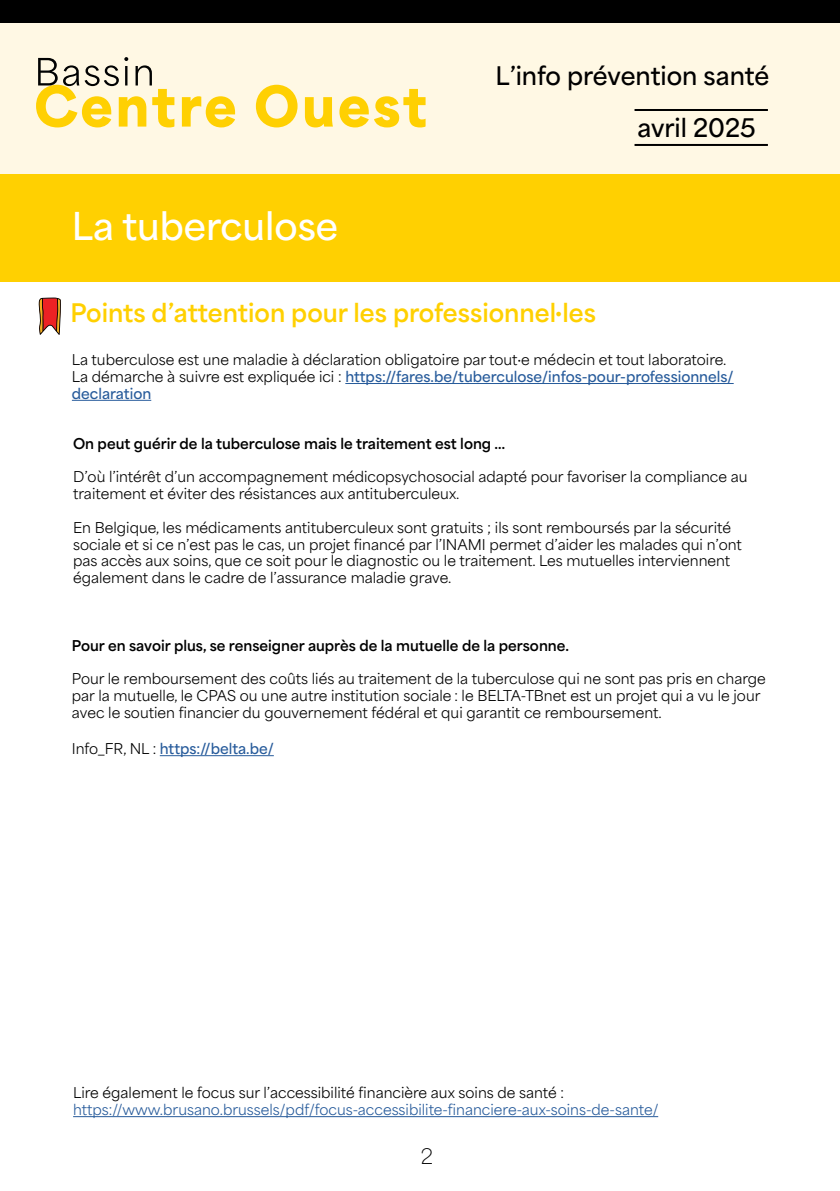
<style>
.page{position:relative;width:840px;height:1191px;background:#fff}
.page>*{position:absolute;margin:0;border:0;box-sizing:border-box;transform-origin:0 0}
.t1{font:600 36px "Area Normal";color:#fff}
.t2{font:700 24px "Area Normal";color:#ffd001}
.t3{font:600 24px/52.2px "Area Normal";color:#000}
.t4{font:100 20px "Area Normal";color:#000}
.t5{font:14px/16.8px "Area Normal";color:#000}
.t6{font:700 14px "Area Normal";color:#000}
.t7{font:14px "Area Normal";color:#275b9b}
.t8{font:600 14px "Area Normal";color:#275b9b}
.s1{font-weight:600;color:#275b9b}
.s2{font-weight:400;color:#000}
</style>
<div class="page">
<hr style="left:838px;top:6px;width:1px;height:79px;background:#fff8e4">
<hr style="left:838px;top:85px;width:1px;height:36px;background:#ffd001">
<div style="left:0;top:20px;width:838px;height:155px;background:#fff8e4"></div>
<div style="left:0;top:0;width:839px;height:23px;background:#000"></div>
<svg style="left:36px;top:57px;width:389px;height:70px"></svg>
<hr style="left:634px;top:109px;width:133px;height:2px;background:#000">
<hr style="left:634px;top:144px;width:133px;height:2px;background:#000">
<div style="left:0;top:175px;width:839px;height:107px;background:#ffd001"></div>
<svg style="left:39px;top:297px;width:22px;height:38px"></svg>
<hr style="left:345px;top:383px;width:388px;height:1px;background:#275b9b">
<hr style="left:72px;top:400px;width:79px;height:1px;background:#275b9b">
<hr style="left:73px;top:1116px;width:584px;height:1px;background:#275b9b">
<hr style="left:160px;top:755px;width:114px;height:1px;background:#275b9b">
<h1 class="t1" style="left:72px;top:194px;width:268px">La tuberculose</h1>
<h2 class="t3" style="left:637px;top:47px;width:133px;text-indent:-142px">L’info prévention santé avril 2025</h2>
<h2 class="t2" style="left:70px;top:291px;width:527px">Points d’attention pour les professionnel·les</h2>
<p class="t5" style="left:72px;top:349px;width:663px">La tuberculose est une maladie à déclaration obligatoire par tout·e médecin et tout laboratoire.<br>La démarche à suivre est expliquée ici : <span class="s1">https://fares.be/tuberculose/infos-pour-professionnels/ declaration</span></p>
<p class="t6" style="left:73px;top:431px;width:433px">On peut guérir de la tuberculose mais le traitement est long …</p>
<p class="t5" style="left:73px;top:467px;width:675px">D’où l’intérêt d’un accompagnement médicopsychosocial adapté pour favoriser la compliance au traitement et éviter des résistances aux antituberculeux.</p>
<p class="t5" style="left:73px;top:517px;width:670px">En Belgique, les médicaments antituberculeux sont gratuits ; ils sont remboursés par la sécurité sociale et si ce n’est pas le cas, un projet financé par l’INAMI permet d’aider les malades qui n’ont pas accès aux soins, que ce soit pour le diagnostic ou le traitement. Les mutuelles interviennent également dans le cadre de l’assurance maladie grave.</p>
<p class="t6" style="left:72px;top:632px;width:498px">Pour en savoir plus, se renseigner auprès de la mutuelle de la personne.</p>
<p class="t5" style="left:72px;top:669px;width:695px">Pour le remboursement des coûts liés au traitement de la tuberculose qui ne sont pas pris en charge par la mutuelle, le CPAS ou une autre institution sociale : le BELTA-TBnet est un projet qui a vu le jour avec le soutien financier du gouvernement fédéral et qui garantit ce remboursement.</p>
<p class="t8" style="left:72px;top:736px;width:203px"><span class="s2">Info_FR, NL :</span> https://belta.be/</p>
<p class="t5" style="left:73px;top:1082px;width:492px">Lire également le focus sur l’accessibilité financière aux soins de santé :</p>
<p class="t7" style="left:73px;top:1097px;width:586px">https://www.brusano.brussels/pdf/focus-accessibilite-financiere-aux-soins-de-sante/</p>
<h3 class="t4" style="left:420px;top:1139px;width:14px">2</h3>
</div>
